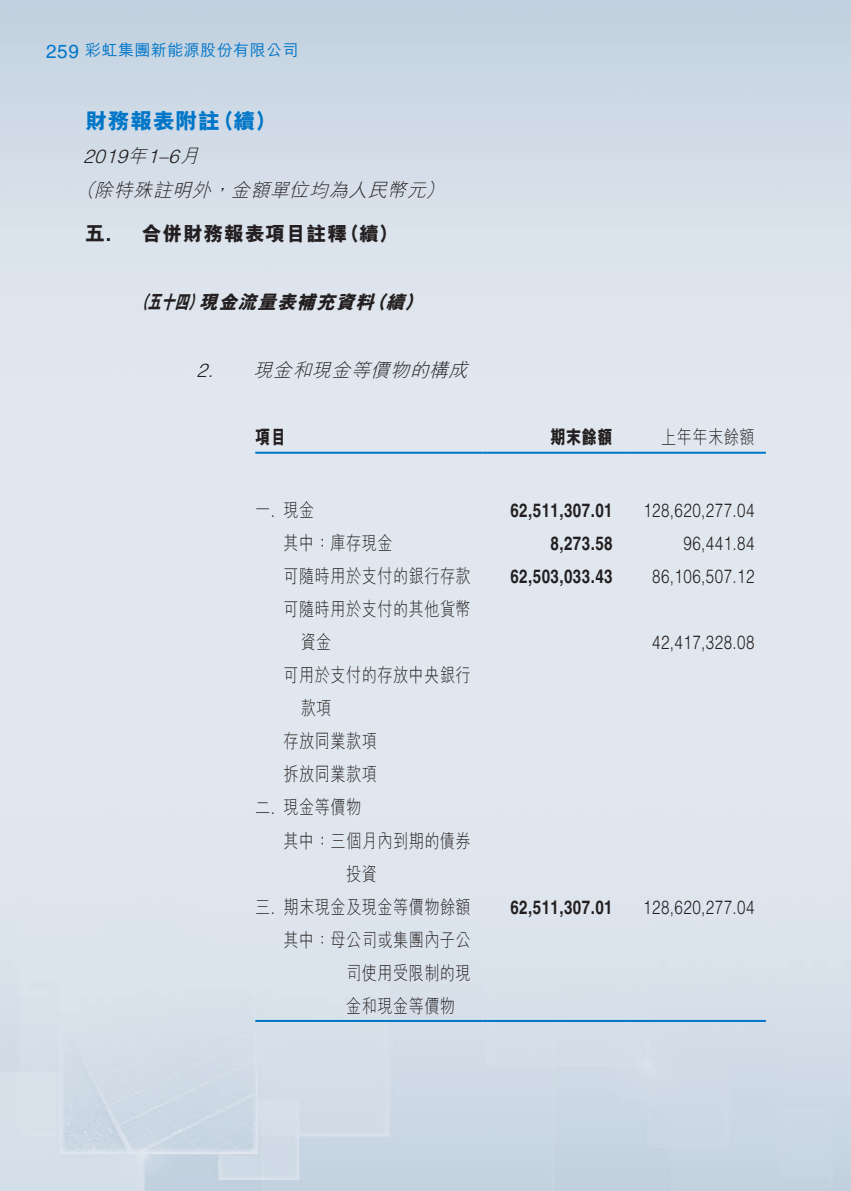
<style>
.page{position:relative;width:851px;height:1191px;background:#fff}
.page>*{position:absolute;margin:0;border:0;box-sizing:border-box;transform-origin:0 0}
.t1{font:800 22px "M Hei HK";letter-spacing:.03em;color:#0076c8}
.t2{font:800 20px "M Hei HK";letter-spacing:.03em;color:#231f20}
.t3{font:300 19px/33px "M Hei HK";letter-spacing:.03em;color:#231f20;scale:.8 1}
.t4{font:300 19px "Helvetica LT Std";letter-spacing:.03em;color:#231f20;scale:.8 1}
.t5{font:700 19px "Helvetica LT Std";letter-spacing:.03em;color:#231f20;scale:.8 1}
.t6{font:italic 300 19px "M Hei HK";color:#231f20}
.t7{font:italic 800 19px "M Hei HK";color:#231f20;scale:.7 1}
.t8{font:italic 300 19px "Helvetica LT Std";color:#231f20}
.t9{font:800 19px "M Hei HK";letter-spacing:.03em;color:#231f20;scale:.8 1}
.t10{font:19px "Helvetica LT Std";color:#0076c8}
.t11{font:italic 800 19px "M Hei HK";color:#231f20}
.t12{font:500 16px "M Hei HK";letter-spacing:.03em;color:#0076c8}
.s1{font-family:"M Hei HK"}
.s2{font-family:"Helvetica LT Std";font-weight:700}
.s3{font-family:"Helvetica LT Std"}
</style>
<div class="page">
<img style="left:0;top:0;width:850px;height:1191px">
<hr style="left:255px;top:452px;width:227px;height:2px;background:#0076c8">
<hr style="left:482px;top:452px;width:142px;height:2px;background:#0076c8">
<hr style="left:624px;top:452px;width:141px;height:2px;background:#0076c8">
<hr style="left:255px;top:1020px;width:227px;height:2px;background:#0076c8">
<hr style="left:482px;top:1020px;width:142px;height:2px;background:#0076c8">
<hr style="left:624px;top:1020px;width:141px;height:2px;background:#0076c8">
<p class="t12" style="left:85px;top:39px;width:215px">彩虹集團新能源股份有限公司</p>
<p class="t10" style="left:46px;top:40px;width:34px">259</p>
<p class="t1" style="left:213px;top:110px;width:65px">（續(</p>
<p class="t1" style="left:85px;top:110px;width:137px">財務報表附註</p>
<p class="t8" style="left:147px;top:145px;width:58px"><span class="s1">月</span>6–1</p>
<p class="t6" style="left:127px;top:147px;width:26px">年</p>
<p class="t8" style="left:83px;top:145px;width:52px">2019</p>
<p class="t6" style="left:76px;top:180px;width:26px">（</p>
<p class="t6" style="left:425px;top:180px;width:26px">(</p>
<p class="t6" style="left:231px;top:180px;width:201px">金額單位均為人民幣元</p>
<p class="t6" style="left:94px;top:180px;width:123px">除特殊註明外</p>
<p class="t6" style="left:211px;top:180px;width:26px">，</p>
<p class="t2" style="left:85px;top:224px;width:28px">五<span class="s2">.</span></p>
<p class="t2" style="left:340px;top:224px;width:59px">（續(</p>
<p class="t2" style="left:142px;top:224px;width:207px">合併財務報表項目註釋</p>
<p class="t7" style="left:135px;top:293px;width:28px">（</p>
<p class="t7" style="left:187px;top:293px;width:28px">）</p>
<p class="t11" style="left:367px;top:293px;width:25px">（</p>
<p class="t11" style="left:403px;top:293px;width:25px">(</p>
<p class="t7" style="left:148px;top:293px;width:375px">五十四現金流量表補充資料續</p>
<p class="t8" style="left:196px;top:359px;width:24px">2.</p>
<p class="t6" style="left:253px;top:360px;width:221px">現金和現金等價物的構成</p>
<p class="t9" style="left:255px;top:428px;width:40px">項目</p>
<p class="t3" style="left:255px;top:493px;width:75px">一<span class="s3">.</span> 現金</p>
<p class="t3" style="left:283px;top:526px;width:138px">其中：庫存現金</p>
<p class="t3" style="left:283px;top:559px;width:235px">可隨時用於支付的銀行存款可隨時用於支付的其他貨幣</p>
<p class="t3" style="left:300px;top:625px;width:40px">資金</p>
<p class="t3" style="left:283px;top:658px;width:235px">可用於支付的存放中央銀行</p>
<p class="t3" style="left:300px;top:691px;width:40px">款項</p>
<p class="t3" style="left:283px;top:724px;width:118px">存放同業款項</p>
<p class="t3" style="left:283px;top:757px;width:118px">拆放同業款項</p>
<p class="t3" style="left:255px;top:790px;width:134px">二<span class="s3">.</span> 現金等價物</p>
<p class="t3" style="left:283px;top:823px;width:235px">其中：三個月內到期的債券</p>
<p class="t3" style="left:346px;top:856px;width:40px">投資</p>
<p class="t3" style="left:255px;top:889px;width:271px">三<span class="s3">.</span> 期末現金及現金等價物餘額</p>
<p class="t3" style="left:283px;top:922px;width:235px">其中：母公司或集團內子公</p>
<p class="t3" style="left:346px;top:955px;width:157px">司使用受限制的現</p>
<p class="t3" style="left:346px;top:988px;width:138px">金和現金等價物</p>
<p class="t9" style="left:550px;top:428px;width:79px">期末餘額</p>
<p class="t3" style="left:661px;top:420px;width:118px">上年年末餘額</p>
<p class="t5" style="left:510px;top:499px;width:129px">62,511,307.01</p>
<p class="t4" style="left:643px;top:499px;width:140px">128,620,277.04</p>
<p class="t5" style="left:550px;top:532px;width:79px">8,273.58</p>
<p class="t4" style="left:683px;top:532px;width:90px">96,441.84</p>
<p class="t5" style="left:510px;top:565px;width:129px">62,503,033.43</p>
<p class="t4" style="left:652px;top:565px;width:129px">86,106,507.12</p>
<p class="t4" style="left:652px;top:631px;width:129px">42,417,328.08</p>
<p class="t5" style="left:510px;top:895px;width:129px">62,511,307.01</p>
<p class="t4" style="left:643px;top:895px;width:140px">128,620,277.04</p>
</div>
